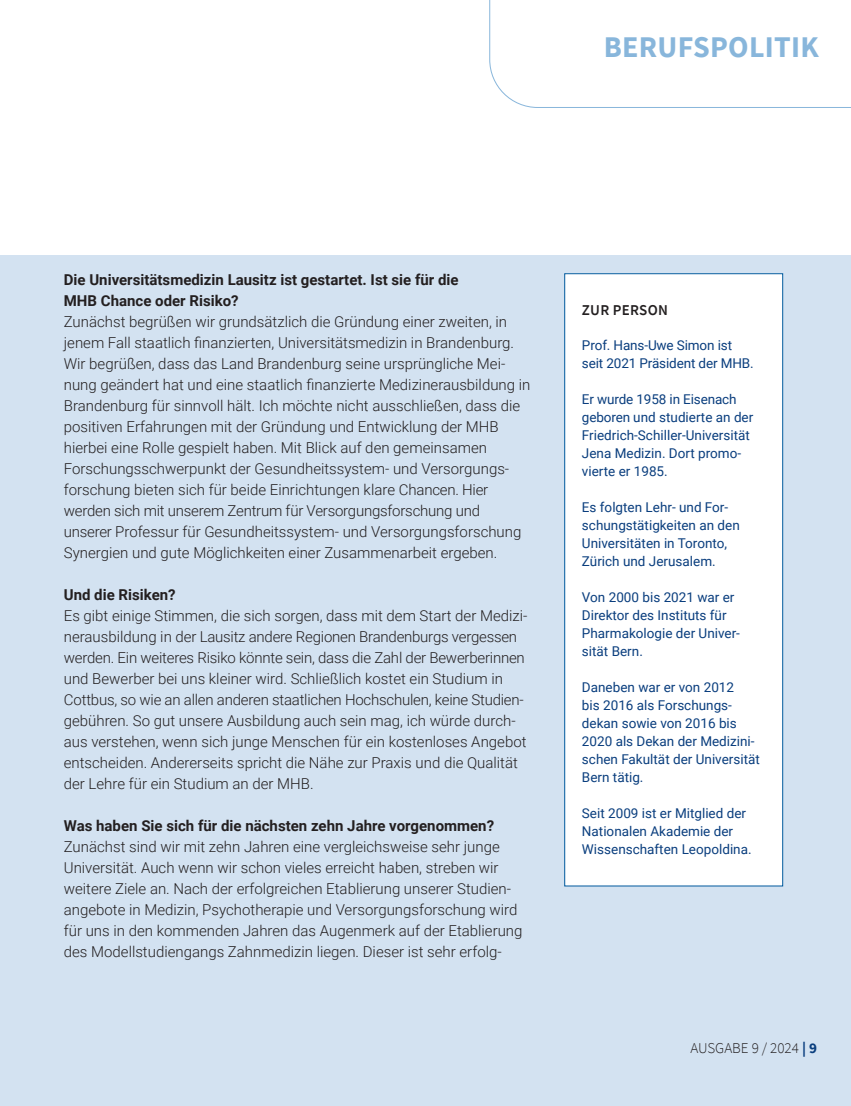
<style>
.page{position:relative;width:851px;height:1106px;background:#fff}
.page>*{position:absolute;margin:0;border:0;box-sizing:border-box;transform-origin:0 0}
.kvintern-Rubrik-rechts-oben{font:700 30px "Source Sans Pro";letter-spacing:.01em;color:#88b6db}
.kvintern-Fließtext{font:300 15px/21px "Roboto";color:#231f20}
.kvintern-Interview-Frage{font:700 15px/21px "Roboto";color:#231f20}
.t1{font:300 15px "Source Sans Pro";color:#231f20}
.kvintern-Kasten-Head{font:600 15px "Source Sans Pro";letter-spacing:.02em;color:#231f20}
.kvintern-Kasten-Fließtext{font:13.5px/18px "Roboto";color:#0a3e7e}
.s1{font-weight:700;color:#0a3e7e}
</style>
<div class="page">
<svg style="left:489px;top:0;width:361px;height:108px"></svg>
<div style="left:0;top:255px;width:850px;height:851px;background:#d3e2f1"></div>
<div style="left:564px;top:274px;width:218px;height:612px;background:#fff"></div>
<div style="left:564px;top:273px;width:218px;height:613px;border:1px solid #015a9d"></div>
<p class="kvintern-Rubrik-rechts-oben" style="left:603px;top:26px;width:217px">BERUFSPOLITIK</p>
<p class="kvintern-Interview-Frage" style="left:64px;top:269px;width:396px">Die Universitätsmedizin Lausitz ist gestartet. Ist sie für die<br>MHB Chance oder Risiko?</p>
<p class="kvintern-Fließtext" style="left:64px;top:311px;width:468px">Zunächst begrüßen wir grundsätzlich die Gründung einer zweiten, in jenem Fall staatlich finanzierten, Universitätsmedizin in Brandenburg.<br>Wir begrüßen, dass das Land Brandenburg seine ursprüngliche Mei&shy;nung geändert hat und eine staatlich finanzierte Medizinerausbildung in Brandenburg für sinnvoll hält. Ich möchte nicht ausschließen, dass die positiven Erfahrungen mit der Gründung und Entwicklung der MHB hierbei eine Rolle gespielt haben. Mit Blick auf den gemeinsamen Forschungsschwerpunkt der Gesundheitssystem- und Versorgungs&shy;forschung bieten sich für beide Einrichtungen klare Chancen. Hier werden sich mit unserem Zentrum für Versorgungsforschung und unserer Professur für Gesundheitssystem- und Versorgungsforschung Synergien und gute Möglichkeiten einer Zusammenarbeit ergeben.</p>
<p class="kvintern-Interview-Frage" style="left:64px;top:584px;width:113px">Und die Risiken?</p>
<p class="kvintern-Fließtext" style="left:64px;top:605px;width:465px">Es gibt einige Stimmen, die sich sorgen, dass mit dem Start der Medizi&shy;nerausbildung in der Lausitz andere Regionen Brandenburgs vergessen werden. Ein weiteres Risiko könnte sein, dass die Zahl der Bewerberinnen und Bewerber bei uns kleiner wird. Schließlich kostet ein Studium in Cottbus, so wie an allen anderen staatlichen Hochschulen, keine Studien&shy;gebühren. So gut unsere Ausbildung auch sein mag, ich würde durch&shy;aus verstehen, wenn sich junge Menschen für ein kostenloses Angebot entscheiden. Andererseits spricht die Nähe zur Praxis und die Qualität der Lehre für ein Studium an der MHB.</p>
<p class="kvintern-Interview-Frage" style="left:64px;top:815px;width:432px">Was haben Sie sich für die nächsten zehn Jahre vorgenommen?</p>
<p class="kvintern-Fließtext" style="left:64px;top:836px;width:460px">Zunächst sind wir mit zehn Jahren eine vergleichsweise sehr junge Universität. Auch wenn wir schon vieles erreicht haben, streben wir weitere Ziele an. Nach der erfolgreichen Etablierung unserer Studien&shy;angebote in Medizin, Psychotherapie und Versorgungsforschung wird für uns in den kommenden Jahren das Augenmerk auf der Etablierung des Modellstudiengangs Zahnmedizin liegen. Dieser ist sehr erfolg-</p>
<p class="kvintern-Kasten-Head" style="left:582px;top:300px;width:87px">ZUR PERSON</p>
<p class="kvintern-Kasten-Fließtext" style="left:582px;top:336px;width:173px">Prof. Hans-Uwe Simon ist seit 2021 Präsident der MHB.</p>
<p class="kvintern-Kasten-Fließtext" style="left:582px;top:390px;width:173px">Er wurde 1958 in Eisenach geboren und studierte an der<br>Friedrich-Schiller-Universität<br>Jena Medizin. Dort promo&shy;vierte er 1985.</p>
<p class="kvintern-Kasten-Fließtext" style="left:582px;top:498px;width:159px">Es folgten Lehr- und For&shy;schungstätigkeiten an den<br>Universitäten in Toronto,<br>Zürich und Jerusalem.</p>
<p class="kvintern-Kasten-Fließtext" style="left:582px;top:588px;width:159px">Von 2000 bis 2021 war er<br>Direktor des Instituts für<br>Pharmakologie der Univer-</p>
<p class="kvintern-Kasten-Fließtext" style="left:582px;top:642px;width:62px">sität Bern.</p>
<p class="kvintern-Kasten-Fließtext" style="left:582px;top:678px;width:179px">Daneben war er von 2012<br>bis 2016 als Forschungs&shy;dekan sowie von 2016 bis<br>2020 als Dekan der Medizini&shy;schen Fakultät der Universität<br>Bern tätig.</p>
<p class="kvintern-Kasten-Fließtext" style="left:582px;top:804px;width:171px">Seit 2009 ist er Mitglied der<br>Nationalen Akademie der<br>Wissenschaften Leopoldina.</p>
<p class="t1" style="left:690px;top:1039px;width:128px">AUSGABE 9 / 2024 <span class="s1">| 9</span></p>
</div>
